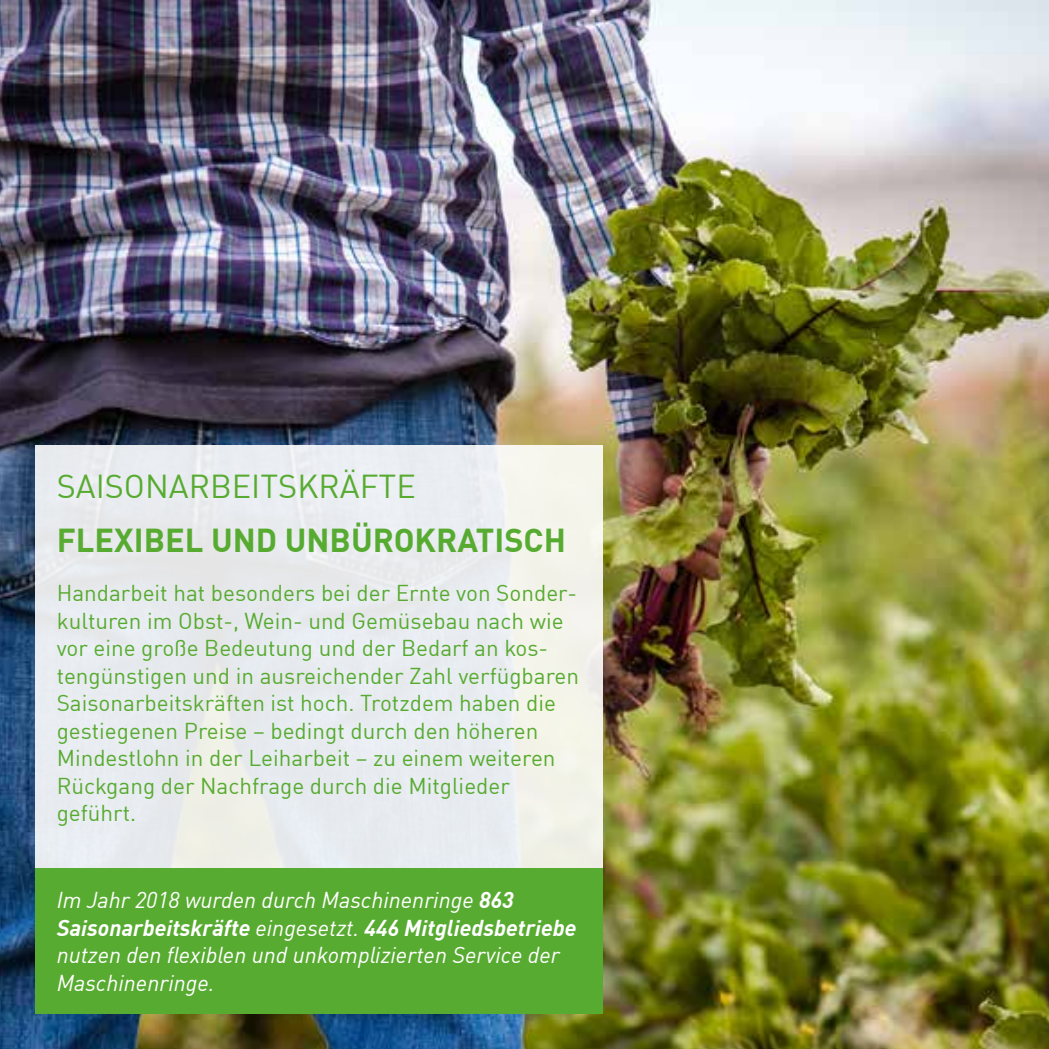
<style>
.page{position:relative;width:1049px;height:1049px;background:#fff}
.page>*{position:absolute;margin:0;border:0;box-sizing:border-box;transform-origin:0 0}
.t1{font:700 32.5px "DIN Offc";color:#58ab31}
.t2{font:32.5px "DIN Offc";color:#58ab31}
.t3{font:22.5px/27.5px "DIN Offc";color:#58ab31}
.t4{font:italic 22.5px/27.5px "DIN Offc";color:#fff}
.s1{font-weight:700}
</style>
<div class="page">
<img style="left:0;top:0;width:1049px;height:1049px">
<div style="left:35px;top:445px;width:568px;height:423px;background:#e9edef"></div>
<div style="left:35px;top:868px;width:568px;height:145px;background:#58ab31"></div>
<h1 class="t2" style="left:57px;top:466px;width:361px">SAISONARBEITSKRÄFTE</h1>
<h1 class="t1" style="left:57px;top:519px;width:511px">FLEXIBEL UND UNBÜROKRATISCH</h1>
<p class="t3" style="left:57px;top:579px;width:524px">Handarbeit hat besonders bei der Ernte von Sonder&shy;kulturen im Obst-, Wein- und Gemüsebau nach wie vor eine große Bedeutung und der Bedarf an kos&shy;tengünstigen und in ausreichender Zahl verfügbaren Saisonarbeitskräften ist hoch. Trotzdem haben die gestiegenen Preise – bedingt durch den höheren Mindestlohn in der Leiharbeit – zu einem weiteren Rückgang der Nachfrage durch die Mitglieder geführt.</p>
<p class="t4" style="left:57px;top:886px;width:521px">Im Jahr 2018 wurden durch Maschinenringe <span class="s1">863<br>Saisonarbeitskräfte</span> eingesetzt. <span class="s1">446 Mitgliedsbetriebe </span>nutzen den flexiblen und unkomplizierten Service der Maschinenringe.</p>
</div>
